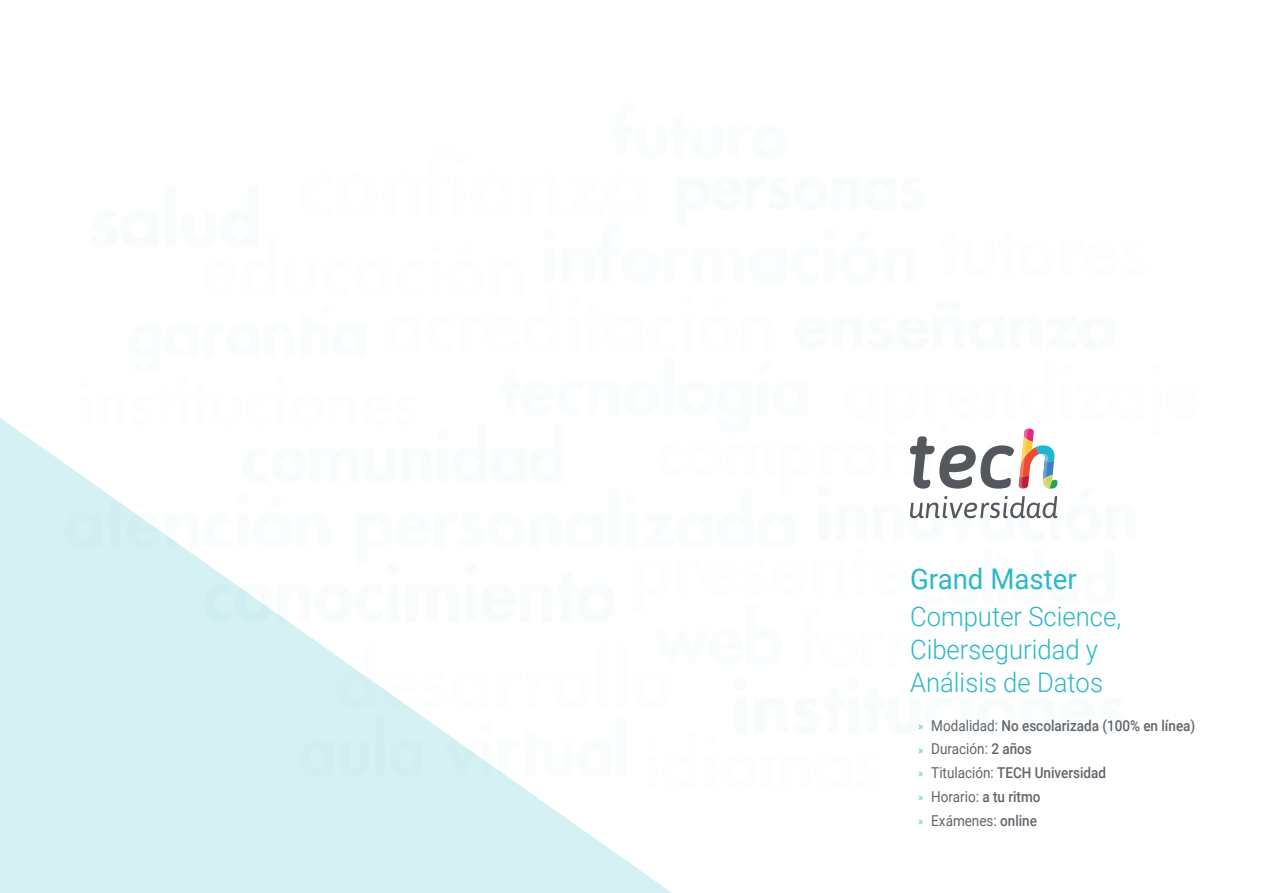
<style>
.page{position:relative;width:1263px;height:893px;background:#fff}
.page>*{position:absolute;margin:0;border:0;box-sizing:border-box;transform-origin:0 0}
.t1{font:28.5px "Roboto";color:#2db8c5}
.t2{font:300 27px/33px "Roboto";color:#2db8c5;scale:.95 1}
.t3{font:500 15px/23.7px "Roboto";color:#61646a;scale:.9 1}
.s1{font-family:"Myriad Pro";font-weight:400;font-size:12px;color:#36b9c4}
.s2{font-weight:400}
</style>
<div class="page">
<svg style="left:0;top:418px;width:672px;height:475px;background:#d9f2f4"></svg>
<svg style="left:64px;top:418px;width:994px;height:372px"></svg>
<h1 class="t1" style="left:910px;top:559px;width:168px">Grand Master</h1>
<h2 class="t2" style="left:910px;top:599px;width:224px">Computer Science,<br>Ciberseguridad y<br>Análisis de Datos</h2>
<p class="t3" style="left:918px;top:713px;width:309px"><span class="s1">»</span> <span class="s2">Modalidad:</span> No escolarizada (100% en línea) <span class="s1">»</span> <span class="s2">Duración:</span> 2 años<br><span class="s1">»</span> <span class="s2">Titulación:</span> TECH Universidad<br><span class="s1">»</span> <span class="s2">Horario:</span> a tu ritmo<br><span class="s1">»</span> <span class="s2">Exámenes:</span> online</p>
</div>
